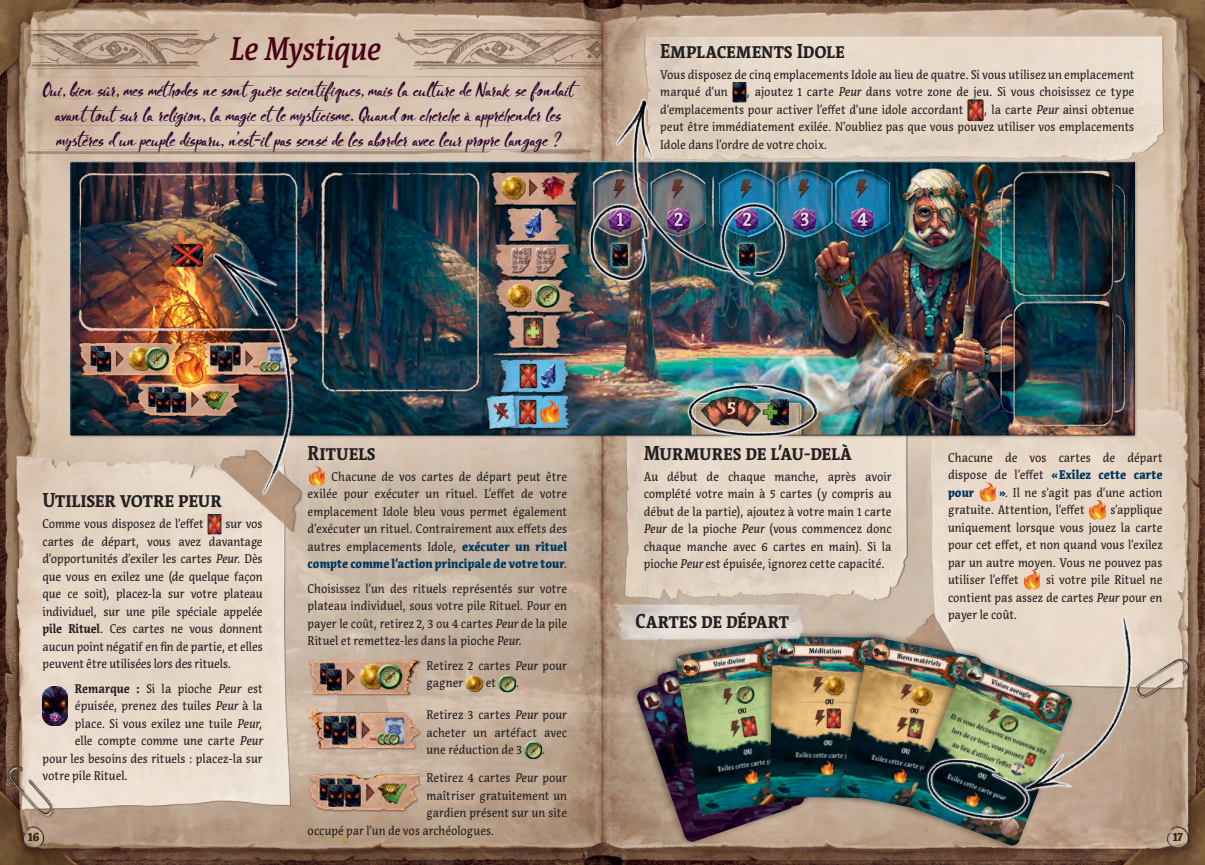
<style>
.page{position:relative;width:1205px;height:865px;background:#fff}
.page>*{position:absolute;margin:0;border:0;box-sizing:border-box;transform-origin:0 0}
.Headline_2{font:italic 500 32.5px "Acuta";letter-spacing:-.02em;color:#490014;scale:.9 1}
.Headline_4{font:700 20px "Acuta";letter-spacing:-.01em;color:#231f20;scale:.9 1}
.Fluff{font:16.88px/25px "Blooms";letter-spacing:-.015em;color:#2d002c;text-align:center}
.Note{font:12.5px/17.5px "Acuta";color:#231f20;text-align:justify;scale:.9 1}
.t1{font:900 12.5px "Acuta";color:#322500;scale:.9 1}
.s1{font-style:italic}
.s2{font-weight:900;color:#00375c}
.s3{font-weight:700}
</style>
<div class="page">
<img style="left:0;top:0;width:1205px;height:865px">
<img style="left:20px;top:403px;width:1167px;height:454px">
<img style="left:8px;top:440px;width:297px;height:376px">
<img style="left:636px;top:35px;width:527px;height:128px">
<img style="left:899px;top:403px;width:291px;height:312px">
<img style="left:621px;top:438px;width:286px;height:164px">
<img style="left:27px;top:72px;width:575px;height:89px">
<div style="left:68px;top:161px;width:1068px;height:275px;background:#231f20;opacity:.75"></div>
<img style="left:979px;top:482px;width:18px;height:20px">
<img style="left:1088px;top:500px;width:19px;height:20px">
<img style="left:1023px;top:570px;width:18px;height:20px">
<div style="left:628px;top:649px;width:171px;height:199px;background:#231f20;opacity:.6"></div>
<img style="left:636px;top:657px;width:159px;height:185px">
<div style="left:648px;top:641px;width:162px;height:195px;background:#231f20;opacity:.6"></div>
<img style="left:657px;top:649px;width:148px;height:181px">
<div style="left:667px;top:631px;width:151px;height:189px;background:#231f20;opacity:.6"></div>
<img style="left:676px;top:646px;width:137px;height:168px">
<div style="left:760px;top:628px;width:133px;height:177px;background:#231f20;opacity:.6"></div>
<img style="left:770px;top:636px;width:61px;height:162px">
<div style="left:831px;top:629px;width:156px;height:191px;background:#231f20;opacity:.6"></div>
<img style="left:840px;top:637px;width:142px;height:177px">
<div style="left:902px;top:651px;width:175px;height:201px;background:#231f20;opacity:.6"></div>
<img style="left:911px;top:659px;width:162px;height:187px">
<img style="left:732px;top:82px;width:14px;height:7px">
<img style="left:967px;top:98px;width:17px;height:23px">
<img style="left:603px;top:596px;width:219px;height:50px">
<img style="left:393px;top:28px;width:209px;height:43px">
<img style="left:27px;top:28px;width:193px;height:43px">
<img style="left:207px;top:514px;width:15px;height:20px">
<img style="left:43px;top:686px;width:25px;height:39px">
<img style="left:309px;top:466px;width:17px;height:20px">
<img style="left:308px;top:658px;width:115px;height:38px">
<img style="left:466px;top:673px;width:17px;height:20px">
<img style="left:498px;top:673px;width:18px;height:20px">
<img style="left:308px;top:709px;width:115px;height:41px">
<img style="left:524px;top:740px;width:18px;height:20px">
<img style="left:308px;top:773px;width:115px;height:39px">
<img style="left:196px;top:247px;width:113px;height:258px">
<img style="left:603px;top:89px;width:160px;height:109px">
<img style="left:581px;top:198px;width:216px;height:95px">
<img style="left:680px;top:377px;width:145px;height:70px">
<img style="left:1013px;top:608px;width:129px;height:194px">
<img style="left:912px;top:746px;width:132px;height:90px">
<img style="left:22px;top:824px;width:24px;height:24px">
<img style="left:1165px;top:824px;width:25px;height:24px">
<p class="Headline_2" style="left:229px;top:29px;width:169px">Le Mystique</p>
<p class="Fluff" style="left:43px;top:78px;width:533px">Oui, bien sûr, mes méthodes ne sont guère scientifiques, mais la culture de Narak se fondait avant tout sur la religion, la magie et le mysticisme. Quand on cherche à appréhender les mystères d’un peuple disparu, n’est-il pas sensé de les aborder avec leur propre langage ?</p>
<p class="Headline_4" style="left:660px;top:38px;width:206px">Emplacements Idole</p>
<p class="Note" style="left:660px;top:66px;width:528px">Vous disposez de cinq emplacements Idole au lieu de quatre. Si vous utilisez un emplacement marqué d’un</p>
<p class="Note" style="left:660px;top:83px;width:528px;text-indent:86px">, ajoutez 1 carte <span class="s1">Peur</span> dans votre zone de jeu. Si vous choisissez ce type d’emplacements pour activer l’effet d’une idole accordant</p>
<p class="Note" style="left:660px;top:101px;width:528px;text-indent:324px">, la carte <span class="s1">Peur</span> ainsi obtenue peut être immédiatement exilée. N’oubliez pas que vous pouvez utiliser vos emplacements Idole dans l’ordre de votre choix.</p>
<p class="Headline_4" style="left:644px;top:440px;width:233px">Murmures de l’au-delà</p>
<p class="Note" style="left:644px;top:467px;width:277px">Au début de chaque manche, après avoir complété votre main à 5 cartes (y compris au début de la partie), ajoutez à votre main 1 carte <span class="s1">Peur</span> de la pioche <span class="s1">Peur</span> (vous commencez donc chaque manche avec 6 cartes en main). Si la pioche <span class="s1">Peur</span> est épuisée, ignorez cette capacité.</p>
<p class="Headline_4" style="left:308px;top:440px;width:77px">Rituels</p>
<p class="Note" style="left:308px;top:467px;width:290px;text-indent:24px">Chacune de vos cartes de départ peut être exilée pour exécuter un rituel. L’effet de votre emplacement Idole bleu vous permet également d’exécuter un rituel. Contrairement aux effets des autres emplacements Idole, <span class="s2">exécuter un rituel compte comme l’action principale de votre tour</span>.</p>
<p class="Note" style="left:308px;top:579px;width:290px">Choisissez l’un des rituels représentés sur votre plateau individuel, sous votre pile Rituel. Pour en payer le coût, retirez 2, 3 ou 4 cartes <span class="s1">Peur</span> de la pile Rituel et remettez-les dans la pioche <span class="s1">Peur</span>.</p>
<p class="Note" style="left:426px;top:656px;width:158px">Retirez 2 cartes <span class="s1">Peur</span> pour gagner</p>
<p class="Note" style="left:948px;top:448px;width:240px">Chacune de vos cartes de départ dispose de l’effet <span class="s2">«Exilez cette carte pour</span></p>
<p class="Note" style="left:948px;top:483px;width:240px;text-indent:51px"><span class="s2">»</span>. Il ne s’agit pas d’une action gratuite. Attention, l’effet</p>
<p class="Headline_4" style="left:43px;top:488px;width:201px">Utiliser votre peur</p>
<p class="Note" style="left:43px;top:515px;width:180px">Comme vous disposez de l’effet</p>
<p class="Note" style="left:948px;top:501px;width:240px;text-indent:162px">s’applique uniquement lorsque vous jouez la carte pour cet effet, et non quand vous l’exilez par un autre moyen. Vous ne pouvez pas utiliser l’effet</p>
<p class="Note" style="left:43px;top:515px;width:246px;text-indent:183px">sur vos cartes de départ, vous avez davantage d’opportunités d’exiler les cartes <span class="s1">Peur</span>. Dès que vous en exilez une (de quelque façon que ce soit), placez-la sur votre plateau individuel, sur une pile spéciale appelée <span class="s3">pile Rituel</span>. Ces cartes ne vous donnent aucun point négatif en fin de partie, et elles peuvent être utilisées lors des rituels.</p>
<p class="Note" style="left:75px;top:679px;width:210px"><span class="s3">Remarque :</span> Si la pioche <span class="s1">Peur</span> est</p>
<p class="Note" style="left:75px;top:697px;width:210px">épuisée, prenez des tuiles <span class="s1">Peur</span> à la</p>
<p class="Note" style="left:75px;top:714px;width:210px">place. Si vous exilez une tuile <span class="s1">Peur</span>,</p>
<p class="Note" style="left:75px;top:732px;width:210px">elle compte comme une carte <span class="s1">Peur</span></p>
<p class="Note" style="left:43px;top:749px;width:246px">pour les besoins des rituels : placez-la sur</p>
<p class="Note" style="left:43px;top:767px;width:96px">votre pile Rituel.</p>
<p class="Note" style="left:948px;top:571px;width:240px;text-indent:98px">si votre pile Rituel ne contient pas assez de cartes <span class="s1">Peur</span> pour en payer le coût.</p>
<p class="Headline_4" style="left:636px;top:608px;width:172px">Cartes de départ</p>
<p class="Note" style="left:486px;top:674px;width:13px">et</p>
<p class="Note" style="left:516px;top:674px;width:5px">.</p>
<p class="Note" style="left:426px;top:706px;width:158px">Retirez 3 cartes <span class="s1">Peur</span> pour acheter un artéfact avec une réduction de 3</p>
<p class="Note" style="left:542px;top:741px;width:5px">.</p>
<p class="Note" style="left:426px;top:769px;width:158px">Retirez 4 cartes <span class="s1">Peur</span> pour</p>
<p class="Note" style="left:426px;top:786px;width:158px">maîtriser gratuitement un</p>
<p class="Note" style="left:426px;top:804px;width:158px">gardien présent sur un site</p>
<p class="Note" style="left:308px;top:821px;width:209px">occupé par l’un de vos archéologues.</p>
<p class="t1" style="left:28px;top:829px;width:14px">16</p>
<p class="t1" style="left:1172px;top:829px;width:13px">17</p>
</div>
